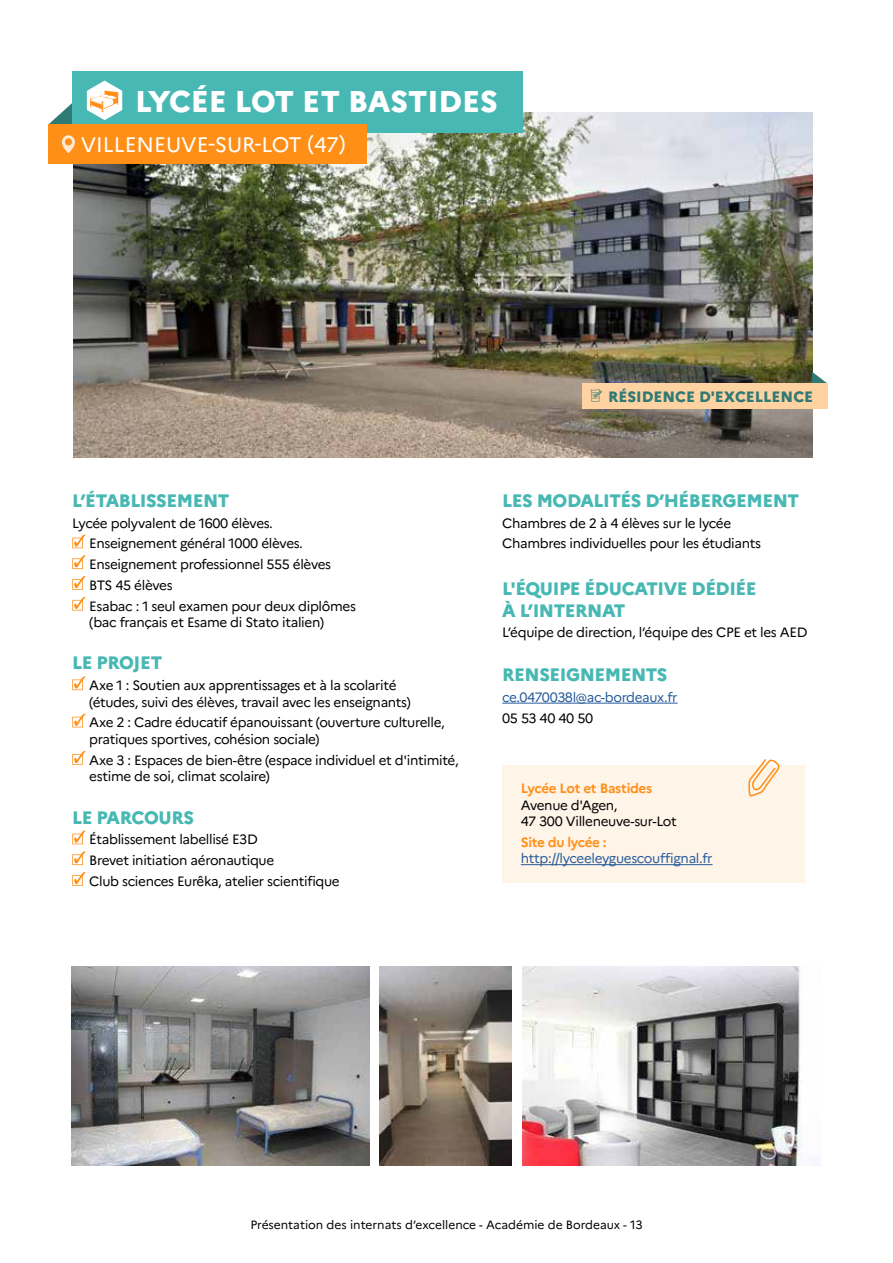
<style>
.page{position:relative;width:893px;height:1263px;background:#fff}
.page>*{position:absolute;margin:0;border:0;box-sizing:border-box;transform-origin:0 0}
.t1{font:800 30px "Marianne";color:#fff}
.t2{font:21px "Marianne";color:#fff}
.t3{font:800 18px/21.6px "Marianne";letter-spacing:-.025em;color:#47b8b3}
.t4{font:800 15px "Marianne";color:#307a75}
.t5{font:13.5px/20.7px "Marianne";letter-spacing:-.025em;color:#000}
.t6{font:13.5px "Marianne";letter-spacing:-.025em;color:#275b9b}
.t7{font:700 13.5px "Marianne";letter-spacing:-.025em;color:#ff8f17}
.t8{font:12px "Marianne";color:#000}
</style>
<div class="page">
<img style="left:523px;top:966px;width:298px;height:199px">
<img style="left:72px;top:966px;width:298px;height:199px">
<img style="left:379px;top:966px;width:133px;height:199px">
<img style="left:74px;top:112px;width:738px;height:346px">
<div style="left:72px;top:71px;width:451px;height:61px;background:#47b8b3"></div>
<div style="left:48px;top:124px;width:319px;height:40px;background:#ff8f17"></div>
<svg style="left:49px;top:103px;width:26px;height:50px"></svg>
<svg style="left:87px;top:81px;width:35px;height:39px"></svg>
<svg style="left:72px;top:534px;width:14px;height:14px"></svg>
<svg style="left:72px;top:555px;width:14px;height:14px"></svg>
<svg style="left:72px;top:576px;width:14px;height:14px"></svg>
<svg style="left:72px;top:597px;width:14px;height:13px"></svg>
<svg style="left:72px;top:676px;width:14px;height:14px"></svg>
<svg style="left:72px;top:714px;width:14px;height:13px"></svg>
<svg style="left:72px;top:751px;width:14px;height:14px"></svg>
<svg style="left:72px;top:830px;width:14px;height:14px"></svg>
<svg style="left:72px;top:851px;width:14px;height:14px"></svg>
<svg style="left:72px;top:872px;width:14px;height:14px"></svg>
<div style="left:502px;top:765px;width:303px;height:118px;background:#fff4e8"></div>
<hr style="left:521px;top:864px;width:191px;height:1px;background:#275b9b">
<svg style="left:748px;top:759px;width:32px;height:37px"></svg>
<hr style="left:502px;top:703px;width:176px;height:1px;background:#275b9b">
<svg style="left:812px;top:372px;width:15px;height:11px"></svg>
<div style="left:582px;top:383px;width:245px;height:26px;background:#ffd2a2"></div>
<h1 class="t1" style="left:135px;top:78px;width:364px">LYCÉE LOT ET BASTIDES</h1>
<h2 class="t2" style="left:81px;top:128px;width:266px">VILLENEUVE-SUR-LOT (47)</h2>
<p class="t4" style="left:608px;top:385px;width:207px">RÉSIDENCE D'EXCELLENCE</p>
<h3 class="t3" style="left:72px;top:488px;width:159px">L’ÉTABLISSEMENT</h3>
<p class="t5" style="left:89px;top:511px;width:268px;text-indent:-17px">Lycée polyvalent de 1600 élèves.<br>Enseignement général 1000 élèves.<br>Enseignement professionnel 555 élèves<br>BTS 45 élèves<br>Esabac : 1 seul examen pour deux diplômes</p>
<p class="t5" style="left:89px;top:611px;width:236px">(bac français et Esame di Stato italien)</p>
<h3 class="t3" style="left:72px;top:651px;width:92px">LE PROJET</h3>
<p class="t5" style="left:89px;top:676px;width:323px;line-height:16.5px">Axe 1 : Soutien aux apprentissages et à la scolarité (études, suivi des élèves, travail avec les enseignants)</p>
<p class="t5" style="left:89px;top:713px;width:357px;line-height:16.5px">Axe 2 : Cadre éducatif épanouissant (ouverture culturelle, pratiques sportives, cohésion sociale)</p>
<p class="t5" style="left:89px;top:750px;width:371px;line-height:16.5px">Axe 3 : Espaces de bien-être (espace individuel et d'intimité, estime de soi, climat scolaire)</p>
<h3 class="t3" style="left:72px;top:805px;width:123px">LE PARCOURS</h3>
<p class="t5" style="left:89px;top:828px;width:252px">Établissement labellisé E3D<br>Brevet initiation aéronautique<br>Club sciences Eurêka, atelier scientifique</p>
<h3 class="t3" style="left:502px;top:488px;width:298px">LES MODALITÉS D’HÉBERGEMENT</h3>
<p class="t5" style="left:502px;top:511px;width:260px">Chambres de 2 à 4 élèves sur le lycée<br>Chambres individuelles pour les étudiants</p>
<h3 class="t3" style="left:502px;top:576px;width:256px">L'ÉQUIPE ÉDUCATIVE DÉDIÉE<br>À L’INTERNAT</h3>
<p class="t5" style="left:502px;top:621px;width:307px">L’équipe de direction, l’équipe des CPE et les AED</p>
<h3 class="t3" style="left:502px;top:662px;width:167px">RENSEIGNEMENTS</h3>
<p class="t6" style="left:502px;top:687px;width:177px">ce.0470038l@ac-bordeaux.fr</p>
<p class="t5" style="left:502px;top:706px;width:92px">05 53 40 40 50</p>
<p class="t7" style="left:521px;top:778px;width:133px">Lycée Lot et Bastides</p>
<p class="t5" style="left:521px;top:795px;width:158px;line-height:16.5px">Avenue d'Agen,<br>47 300 Villeneuve-sur-Lot</p>
<p class="t7" style="left:521px;top:832px;width:87px">Site du lycée :</p>
<p class="t6" style="left:521px;top:848px;width:193px">http://lyceeleyguescouffignal.fr</p>
<p class="t8" style="left:250px;top:1216px;width:394px">Présentation des internats d’excellence - Académie de Bordeaux - 13</p>
</div>
